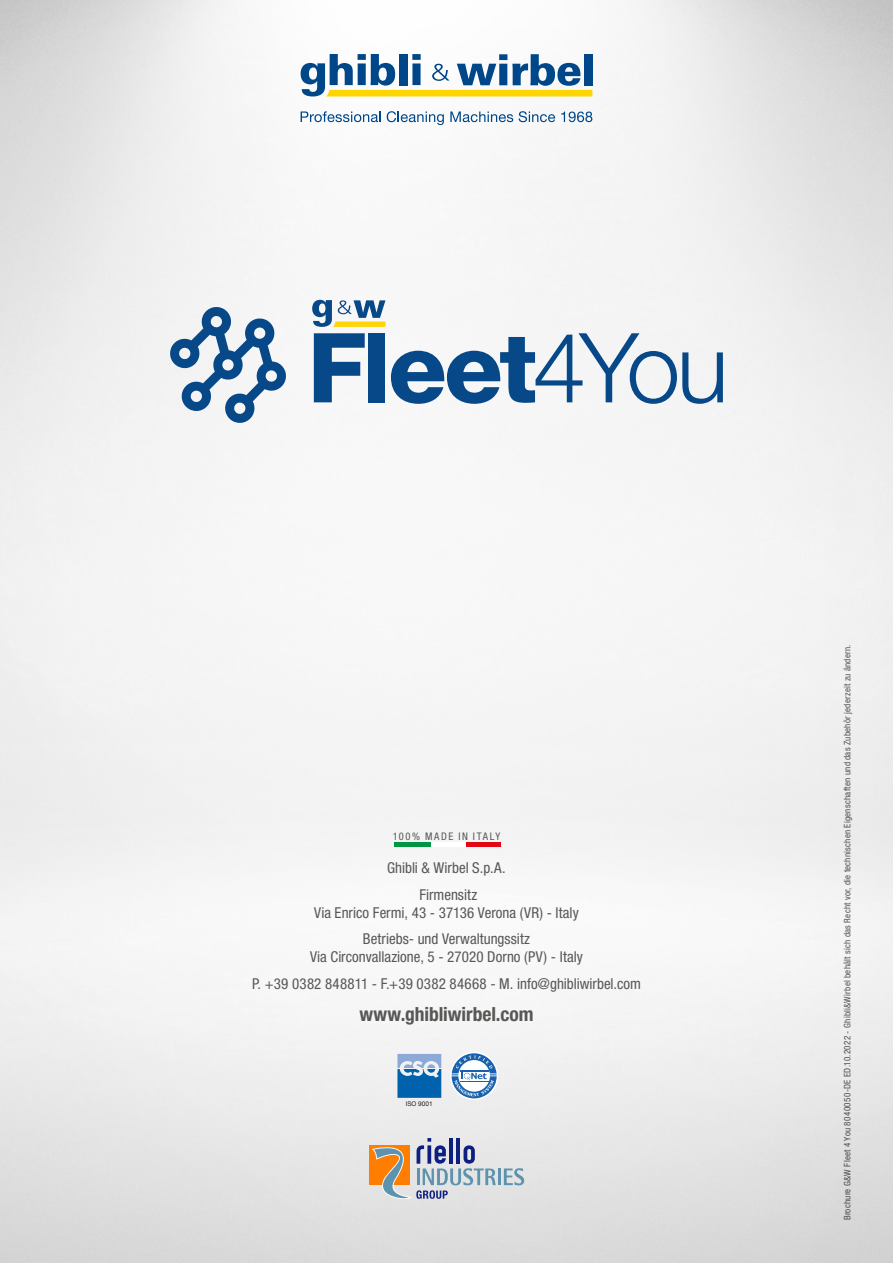
<style>
.page{position:relative;width:893px;height:1263px;background:#fff}
.page>*{position:absolute;margin:0;border:0;box-sizing:border-box;transform-origin:0 0}
._3-Testo{font:700 condensed 19.5px "Helvetica Neue LT Std";color:#575756}
._3-Testo-2{font:condensed 15px/18px "Helvetica Neue LT Std";color:#575756;text-align:center}
._3-Testo-3{font:condensed 10.5px "Helvetica Neue LT Std";letter-spacing:.15em;color:#575756}
.t1{font:condensed 9px "Helvetica Neue LT Std";letter-spacing:.025em;color:#575756}
.t2{font:6.45px "Helvetica Neue LT Std";color:#1d1d1b}
</style>
<div class="page">
<img style="left:0;top:0;width:893px;height:1263px">
<div style="left:450px;top:1052px;width:48px;height:48px;border:4px solid #fff;border-radius:50%"></div>
<svg style="left:397px;top:1054px;width:44px;height:44px;background:#508ec4"></svg>
<svg style="left:452px;top:1053px;width:45px;height:45px"></svg>
<hr style="left:498px;top:1168px;width:3px;height:17px;background:#5d93ae">
<svg style="left:504px;top:1168px;width:20px;height:17px"></svg>
<svg style="left:369px;top:1138px;width:127px;height:61px;background:#c0b6b1"></svg>
<svg style="left:301px;top:54px;width:291px;height:42px"></svg>
<svg style="left:301px;top:111px;width:80px;height:11px"></svg>
<svg style="left:387px;top:111px;width:57px;height:14px"></svg>
<svg style="left:450px;top:111px;width:63px;height:11px"></svg>
<svg style="left:519px;top:111px;width:36px;height:11px"></svg>
<svg style="left:561px;top:112px;width:31px;height:10px"></svg>
<svg style="left:170px;top:306px;width:116px;height:117px"></svg>
<svg style="left:314px;top:333px;width:51px;height:69px"></svg>
<div style="left:369px;top:333px;width:16px;height:69px;background:#064888"></div>
<svg style="left:391px;top:333px;width:332px;height:71px"></svg>
<svg style="left:312px;top:300px;width:73px;height:27px"></svg>
<hr style="left:394px;top:843px;width:106px;height:4px;background:#fff">
<hr style="left:466px;top:843px;width:34px;height:4px;background:#e30613">
<hr style="left:394px;top:843px;width:37px;height:4px;background:#009641">
<p class="_3-Testo-3" style="left:393px;top:830px;width:109px">100% MADE IN ITALY</p>
<p class="_3-Testo-2" style="left:387px;top:859px;width:120px">Ghibli &amp; Wirbel S.p.A.</p>
<p class="_3-Testo-2" style="left:314px;top:885px;width:266px">Firmensitz<br>Via Enrico Fermi, 43 - 37136 Verona (VR) - Italy</p>
<p class="_3-Testo-2" style="left:310px;top:930px;width:274px">Betriebs- und Verwaltungssitz<br>Via Circonvallazione, 5 - 27020 Dorno (PV) - Italy</p>
<p class="_3-Testo-2" style="left:252px;top:974px;width:390px">P. +39 0382 848811 - F.+39 0382 84668 - M. info@ghibliwirbel.com</p>
<p class="_3-Testo" style="left:359px;top:1002px;width:176px">www.ghibliwirbel.com</p>
<p class="t2" style="left:406px;top:1099px;width:28px">ISO 9001</p>
<p class="t1" style="left:842px;top:1220px;width:577px;rotate:-90deg">Brochure G&amp;W Fleet 4 You 8040050-DE ED.10.2022 - Ghibli&amp;Wirbel behält sich das Recht vor, die technischen Eigenschaften und das Zubehör jederzeit zu ändern.</p>
</div>
